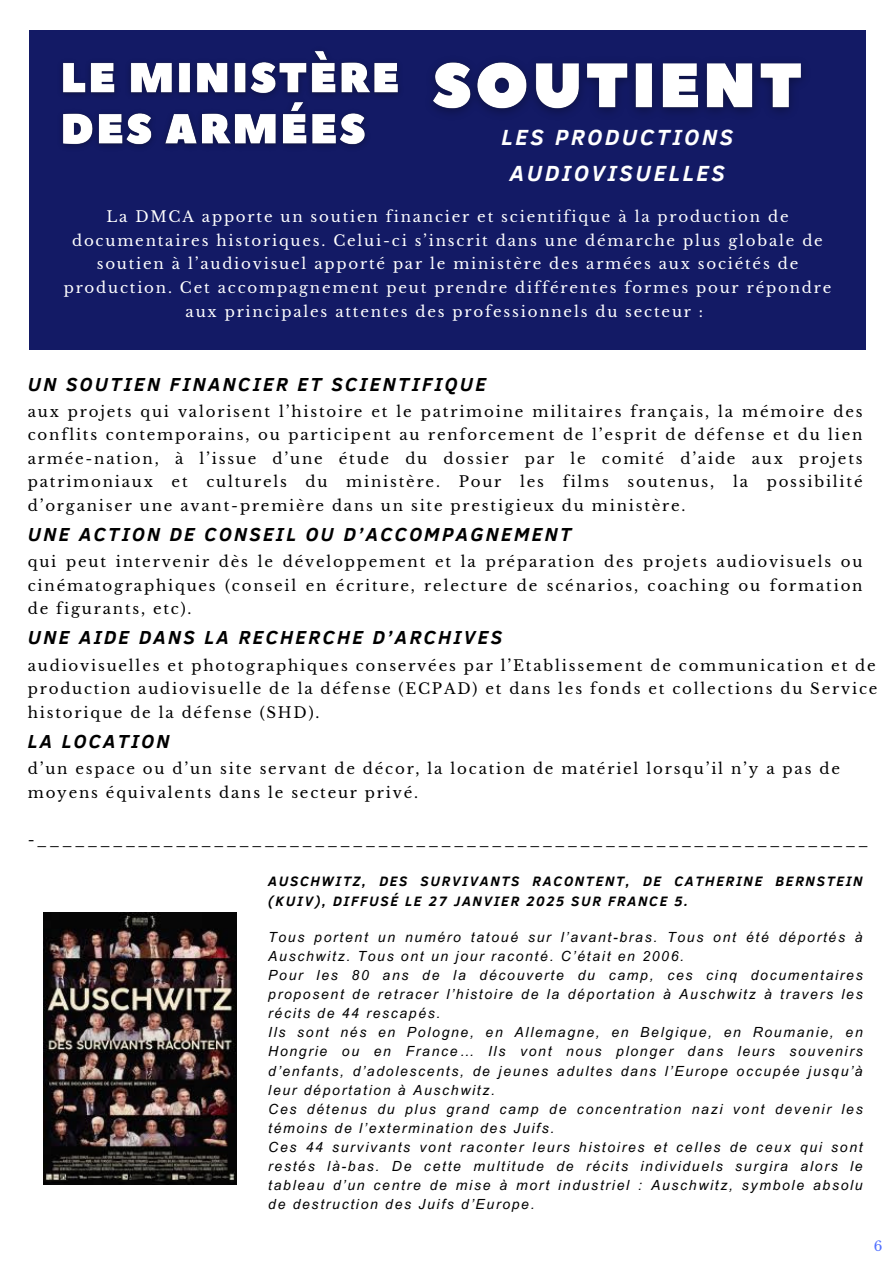
<style>
.page{position:relative;width:894px;height:1264px;background:#fff}
.page>*{position:absolute;margin:0;border:0;box-sizing:border-box;transform-origin:0 0}
.t1{font:italic 700 22.5px/36px "Clear Sans";letter-spacing:.12em;color:#fff;text-align:center}
.t2{font:italic 700 19.35px "Clear Sans";letter-spacing:.12em;color:#000}
.t3{font:15px/23.7px "Libre Baskerville";letter-spacing:.12em;color:#000;text-align:justify}
.t4{font:15px/23.7px "Libre Baskerville";letter-spacing:.12em;color:#fff;text-align:center}
.t5{font:italic 13.95px/19.2px "Arial MT Pro";letter-spacing:.12em;color:#000;text-align:justify}
.t6{font:italic 700 13.95px/19.2px "Clear Sans";letter-spacing:.12em;color:#000}
.t7{font:13.5px "Libre Baskerville";color:#5271ff}
</style>
<div class="page">
<div style="left:29px;top:31px;width:836px;height:319px;background:#131a65"></div>
<img style="left:44px;top:912px;width:192px;height:272px">
<img style="left:61px;top:51px;width:338px;height:96px">
<img style="left:433px;top:62px;width:370px;height:51px">
<h3 class="t1" style="left:501px;top:118px;width:233px">LES PRODUCTIONS<br>AUDIOVISUELLES</h3>
<p class="t4" style="left:64px;top:205px;width:768px">La DMCA apporte un soutien financier et scientifique à la production de documentaires historiques. Celui-ci s’inscrit dans une démarche plus globale de soutien à l’audiovisuel apporté par le ministère des armées aux sociétés de production. Cet accompagnement peut prendre différentes formes pour répondre aux principales attentes des professionnels du secteur :</p>
<h4 class="t2" style="left:28px;top:370px;width:459px">UN SOUTIEN FINANCIER ET SCIENTIFIQUE</h4>
<h4 class="t3" style="left:28px;top:399px;width:836px">aux projets qui valorisent l’histoire et le patrimoine militaires français, la mémoire des conflits contemporains, ou participent au renforcement de l’esprit de défense et du lien armée-nation, à l’issue d’une étude du dossier par le comité d’aide aux projets patrimoniaux et culturels du ministère. Pour les films soutenus, la possibilité d’organiser une avant-première dans un site prestigieux du ministère.</h4>
<p class="t2" style="left:28px;top:520px;width:545px">UNE ACTION DE CONSEIL OU D’ACCOMPAGNEMENT</p>
<p class="t3" style="left:28px;top:550px;width:836px">qui peut intervenir dès le développement et la préparation des projets audiovisuels ou cinématographiques (conseil en écriture, relecture de scénarios, coaching ou formation de figurants, etc).</p>
<p class="t2" style="left:28px;top:623px;width:475px">UNE AIDE DANS LA RECHERCHE D’ARCHIVES</p>
<p class="t3" style="left:28px;top:653px;width:850px">audiovisuelles et photographiques conservées par l’Etablissement de communication et de production audiovisuelle de la défense (ECPAD) et dans les fonds et collections du Service historique de la défense (SHD).</p>
<h4 class="t3" style="left:28px;top:756px;width:813px">d’un espace ou d’un site servant de décor, la location de matériel lorsqu’il n’y a pas de moyens équivalents dans le secteur privé.</h4>
<p class="t3" style="left:28px;top:827px;width:842px">-__________________________________________________________________</p>
<h4 class="t2" style="left:28px;top:726px;width:143px">LA LOCATION</h4>
<p class="t6" style="left:268px;top:871px;width:596px">AUSCHWITZ, DES SURVIVANTS RACONTENT, DE CATHERINE BERNSTEIN (KUIV), DIFFUSÉ LE 27 JANVIER 2025 SUR FRANCE 5.</p>
<h5 class="t5" style="left:268px;top:928px;width:596px">Tous portent un numéro tatoué sur l’avant-bras. Tous ont été déportés à<br>Auschwitz. Tous ont un jour raconté. C’était en 2006.</h5>
<p class="t5" style="left:268px;top:967px;width:596px">Pour les 80 ans de la découverte du camp, ces cinq documentaires proposent de retracer l’histoire de la déportation à Auschwitz à travers les récits de 44 rescapés.</p>
<p class="t5" style="left:268px;top:1024px;width:596px">Ils sont nés en Pologne, en Allemagne, en Belgique, en Roumanie, en Hongrie ou en France… Ils vont nous plonger dans leurs souvenirs d’enfants, d’adolescents, de jeunes adultes dans l’Europe occupée jusqu’à leur déportation à Auschwitz.</p>
<p class="t5" style="left:268px;top:1100px;width:596px">Ces détenus du plus grand camp de concentration nazi vont devenir les témoins de l’extermination des Juifs.</p>
<p class="t5" style="left:268px;top:1139px;width:596px">Ces 44 survivants vont raconter leurs histoires et celles de ceux qui sont restés là-bas. De cette multitude de récits individuels surgira alors le tableau d’un centre de mise à mort industriel : Auschwitz, symbole absolu de destruction des Juifs d’Europe.</p>
<p class="t7" style="left:873px;top:1237px;width:10px">6</p>
</div>
